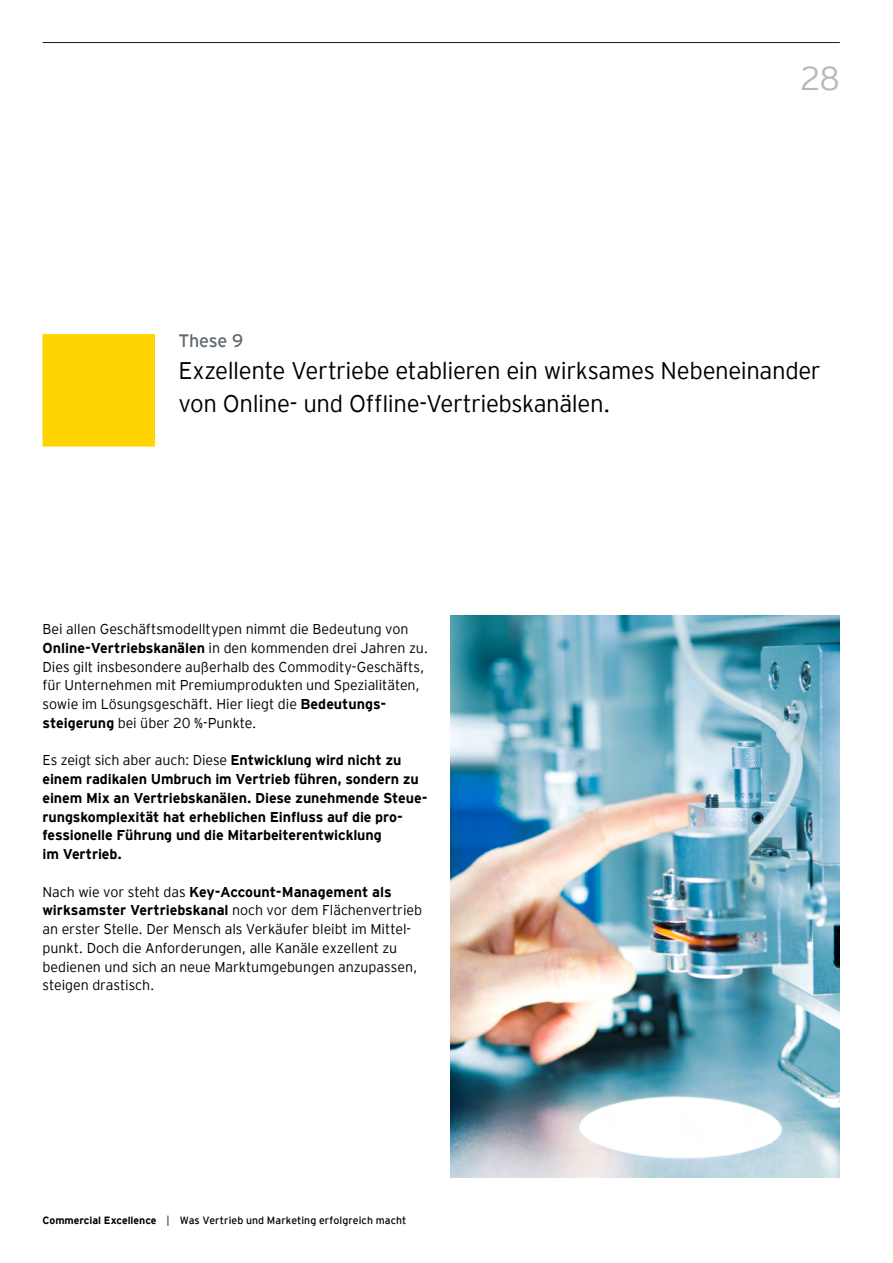
<style>
.page{position:relative;width:893px;height:1263px;background:#fff}
.page>*{position:absolute;margin:0;border:0;box-sizing:border-box;transform-origin:0 0}
.t1{font:300 33px "EY Interstate";color:#b4b9bc}
.t2{font:300 24px/32.5px "EY Interstate";letter-spacing:-.02em;color:#000}
.t3{font:18px "EY Interstate";letter-spacing:-.015em;color:#5f6973}
.t4{font:300 14.25px/18.8px "EY Interstate";letter-spacing:-.005em;color:#000}
.t5{font:700 14.25px/18.8px "EY Interstate";letter-spacing:-.005em;color:#000}
.t6{font:10.5px "EY Interstate";letter-spacing:.01em;color:#000}
.s1{font-weight:700}
.s2{font-weight:300}
</style>
<div class="page">
<img style="left:451px;top:615px;width:389px;height:563px">
<hr style="left:43px;top:42px;width:797px;height:1px;background:#161b28">
<div style="left:43px;top:334px;width:112px;height:113px;background:#ffd400"></div>
<h1 class="t1" style="left:800px;top:55px;width:41px">28</h1>
<p class="t3" style="left:179px;top:327px;width:66px">These 9</p>
<h2 class="t2" style="left:179px;top:353px;width:644px">Exzellente Vertriebe etablieren ein wirksames Nebeneinander von Online- und Offline-Vertriebskanälen.</h2>
<p class="t4" style="left:43px;top:619px;width:387px">Bei allen Geschäftsmodelltypen nimmt die Bedeutung von <span class="s1">Online-Vertriebskanälen</span> in den kommenden drei Jahren zu.<br>Dies gilt insbesondere außerhalb des Commodity-Geschäfts, für Unternehmen mit Premiumprodukten und Spezialitäten, sowie im Lösungsgeschäft. Hier liegt die <span class="s1">Bedeutungs&shy;steigerung</span> bei über 20 %-Punkte.</p>
<p class="t5" style="left:43px;top:750px;width:387px"><span class="s2">Es zeigt sich aber auch: Diese</span> Entwicklung wird nicht zu einem radikalen Umbruch im Vertrieb führen, sondern zu einem Mix an Vertriebskanälen. Diese zunehmende Steue&shy;rungskomplexität hat erheblichen Einfluss auf die pro&shy;fessionelle Führung und die Mitarbeiterentwicklung<br>im Vertrieb.</p>
<p class="t4" style="left:43px;top:881px;width:381px">Nach wie vor steht das <span class="s1">Key-Account-Management als wirksamster Vertriebskanal</span> noch vor dem Flächenvertrieb an erster Stelle. Der Mensch als Verkäufer bleibt im Mittel&shy;punkt. Doch die Anforderungen, alle Kanäle exzellent zu bedienen und sich an neue Marktumgebungen anzupassen, steigen drastisch.</p>
<p class="t6" style="left:43px;top:1212px;width:365px"><span class="s1">Commercial Excellence</span> <span class="s2">|</span> Was Vertrieb und Marketing erfolgreich macht</p>
</div>
